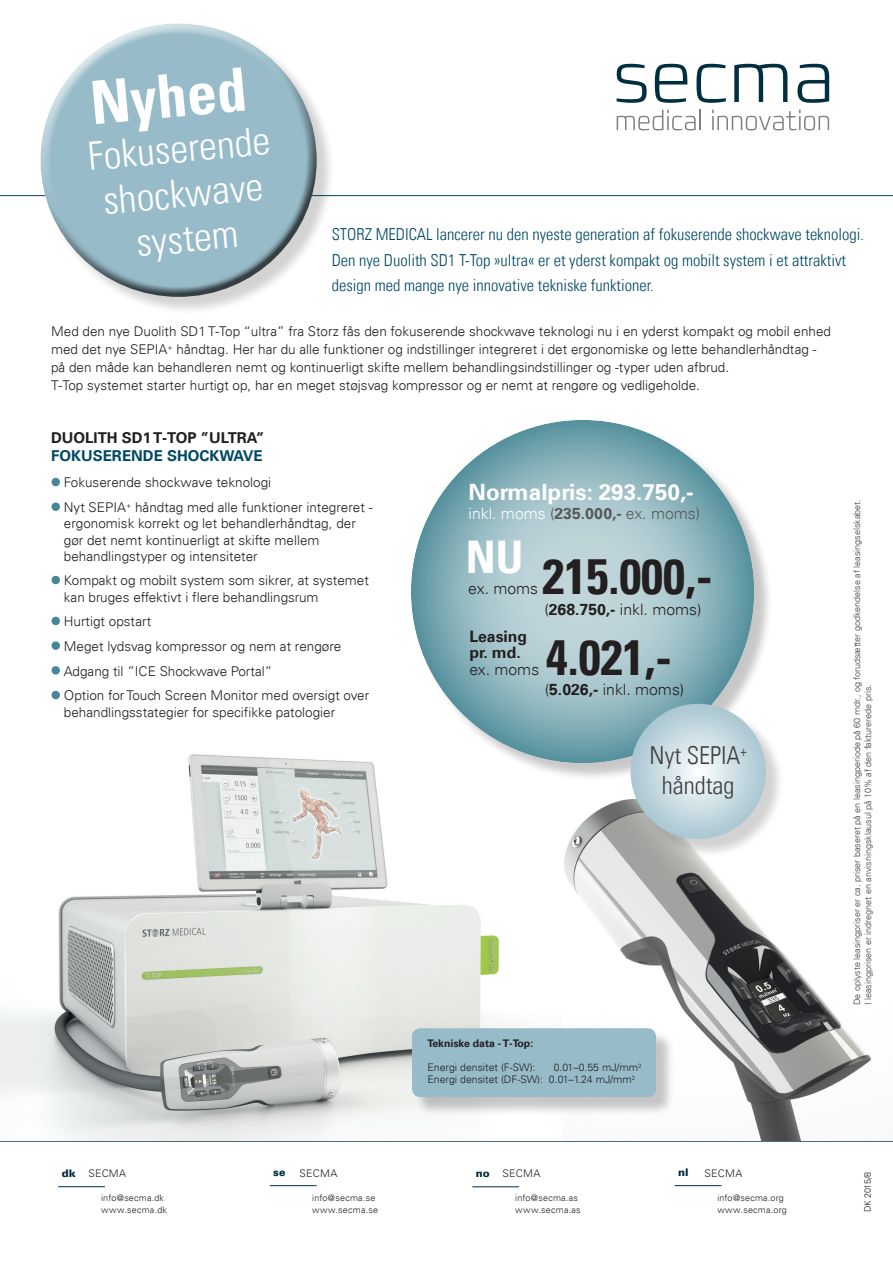
<style>
.page{position:relative;width:893px;height:1263px;background:#fff}
.page>*{position:absolute;margin:0;border:0;box-sizing:border-box;transform-origin:0 0}
.t1{font:700 condensed 60px "Univers LT";color:#fff}
.t2{font:700 condensed 49.35px "Univers LT";color:#231f20}
.t3{font:700 condensed 45px "Univers LT";color:#fff}
.t4{font:300 condensed 39px/45px "Univers LT";color:#fff;text-align:center}
.t5{font:300 condensed 24.75px/29.7px "Univers LT";color:#3e3e3f;text-align:center}
.t6{font:700 22.5px "Univers LT";color:#fff}
.underrubrik{font:300 condensed 16.5px/25.5px "Univers LT";color:#004964}
.t7{font:300 15.75px "Univers LT";color:#231f20}
.t8{font:300 15.75px "Univers LT";color:#fff}
.t9{font:700 15.75px/16.5px "Univers LT";color:#231f20}
.Mellemrubrik{font:700 15px/18px "Univers LT";color:#231f20}
.underrubrik-2{font:300 13.5px/16.2px "Univers LT";color:#231f20}
.brød{font:300 10.5px "Univers LT";color:#231f20}
.Kontaktbund-info{font:300 10.5px "Univers LT";letter-spacing:.025em;color:#231f20}
.brød-2{font:700 10.5px "Univers LT";color:#231f20}
.t10{font:900 10.5px "Univers LT";color:#002f40}
.t11{font:300 9px/10.8px "Univers LT";color:#3e3e3f}
.Kontaktbund-info-2{font:300 9px "Univers LT";letter-spacing:.02em;color:#231f20}
.s1{color:#004964}
.s2{font-size:15px;color:#458698}
.s3{color:#57585a}
.s4{font-weight:700;color:#57585a}
.s5{font-weight:700}
.s6{font-weight:300}
</style>
<div class="page">
<svg style="left:617px;top:64px;width:30px;height:39px"></svg>
<svg style="left:655px;top:64px;width:32px;height:39px"></svg>
<svg style="left:696px;top:64px;width:30px;height:39px"></svg>
<svg style="left:734px;top:64px;width:53px;height:38px"></svg>
<svg style="left:797px;top:64px;width:32px;height:39px"></svg>
<svg style="left:617px;top:110px;width:79px;height:20px"></svg>
<hr style="left:699px;top:110px;width:2px;height:20px;background:#808083">
<svg style="left:712px;top:110px;width:117px;height:20px"></svg>
<hr style="left:0;top:195px;width:893px;height:1px;background:#004964">
<hr style="left:675px;top:1185px;width:47px;height:1px;background:#002f40">
<hr style="left:270px;top:1185px;width:47px;height:1px;background:#002f40">
<hr style="left:58px;top:1186px;width:47px;height:1px;background:#002f40">
<hr style="left:472px;top:1186px;width:47px;height:1px;background:#002f40">
<hr style="left:0;top:1141px;width:893px;height:1px;background:#002f40">
<img style="left:564px;top:799px;width:307px;height:342px">
<img style="left:0;top:754px;width:506px;height:387px">
<div style="left:413px;top:422px;width:360px;height:360px;background:#231f20;opacity:.25"></div>
<div style="left:409px;top:414px;width:346px;height:350px;background:#fff;opacity:.75"></div>
<svg style="left:51px;top:477px;width:9px;height:10px"></svg>
<svg style="left:51px;top:502px;width:9px;height:9px"></svg>
<svg style="left:51px;top:575px;width:9px;height:10px"></svg>
<svg style="left:51px;top:616px;width:9px;height:10px"></svg>
<svg style="left:51px;top:641px;width:9px;height:9px"></svg>
<svg style="left:51px;top:666px;width:9px;height:9px"></svg>
<svg style="left:51px;top:690px;width:9px;height:10px"></svg>
<div style="left:633px;top:706px;width:151px;height:152px;background:#231f20;opacity:.2"></div>
<svg style="left:630px;top:704px;width:136px;height:135px;background:#c4d8e0"></svg>
<div style="left:43px;top:26px;width:292px;height:290px;background:#231f20;opacity:.2"></div>
<div style="left:40px;top:23px;width:264px;height:206px;background:#fff;opacity:.75"></div>
<div style="left:45px;top:67px;width:274px;height:232px;background:#231f20;opacity:.75"></div>
<div style="left:414px;top:1030px;width:260px;height:86px;background:#231f20;opacity:.25"></div>
<div style="left:412px;top:1028px;width:244px;height:69px;background:#97bbc8;border-radius:9px"></div>
<p class="t1" style="left:87px;top:66px;width:158px;rotate:-5deg">Nyhed</p>
<p class="t4" style="left:86px;top:134px;width:184px;rotate:-5deg">Fokuserende</p>
<p class="t4" style="left:101px;top:178px;width:162px;rotate:-5deg">shockwave system</p>
<p class="underrubrik" style="left:332px;top:222px;width:534px">STORZ MEDICAL lancerer nu den nyeste generation af fokuserende shockwave teknologi.<br>Den nye Duolith SD1 T-Top »ultra« er et yderst kompakt og mobilt system i et attraktivt design med mange nye innovative tekniske funktioner.</p>
<p class="underrubrik-2" style="left:51px;top:323px;width:781px;line-height:18px">Med den nye Duolith SD1 T-Top “ultra” fra Storz fås den fokuserende shockwave teknologi nu i en yderst kompakt og mobil enhed med det nye SEPIA<sup>+</sup> håndtag. Her har du alle funktioner og indstillinger integreret i det ergonomiske og lette behandlerhåndtag - på den måde kan behandleren nemt og kontinuerligt skifte mellem behandlingsindstillinger og -typer uden afbrud.<br>T-Top systemet starter hurtigt op, har en meget støjsvag kompressor og er nemt at rengøre og vedligeholde.</p>
<p class="Mellemrubrik" style="left:51px;top:429px;width:215px">DUOLITH SD1 T-TOP ”ULTRA”<br><span class="s1">FOKUSERENDE SHOCKWAVE</span></p>
<p class="underrubrik-2" style="left:52px;top:474px;width:221px"><span class="s2">•</span> Fokuserende shockwave teknologi</p>
<p class="underrubrik-2" style="left:64px;top:499px;width:310px;text-indent:-12px"><span class="s2">•</span> Nyt SEPIA<sup>+</sup> håndtag med alle funktioner integreret - ergonomisk korrekt og let behandlerhåndtag, der gør det nemt kontinuerligt at skifte mellem behandlingstyper og intensiteter</p>
<p class="underrubrik-2" style="left:64px;top:573px;width:306px;text-indent:-12px"><span class="s2">•</span> Kompakt og mobilt system som sikrer, at systemet kan bruges effektivt i flere behandlingsrum</p>
<p class="underrubrik-2" style="left:52px;top:613px;width:101px"><span class="s2">•</span> Hurtigt opstart</p>
<p class="underrubrik-2" style="left:52px;top:638px;width:291px"><span class="s2">•</span> Meget lydsvag kompressor og nem at rengøre</p>
<p class="underrubrik-2" style="left:52px;top:663px;width:222px"><span class="s2">•</span> Adgang til ”ICE Shockwave Portal”</p>
<p class="underrubrik-2" style="left:64px;top:688px;width:307px;text-indent:-12px"><span class="s2">•</span> Option for Touch Screen Monitor med oversigt over behandlingsstategier for specifikke patologier</p>
<p class="t6" style="left:468px;top:479px;width:227px">Normalpris: 293.750,-</p>
<p class="t8" style="left:468px;top:504px;width:233px">inkl. moms <span class="s3">(</span><span class="s4">235.000,-</span> <span class="s3">ex. moms)</span></p>
<p class="t3" style="left:466px;top:529px;width:59px">NU</p>
<p class="t2" style="left:543px;top:546px;width:171px">215.000,-</p>
<p class="t7" style="left:544px;top:600px;width:159px">(<span class="s5">268.750,-</span> inkl. moms)</p>
<p class="t7" style="left:468px;top:579px;width:71px">ex. moms</p>
<p class="t9" style="left:469px;top:628px;width:71px">Leasing pr. md. <span class="s6">ex. moms</span></p>
<p class="t2" style="left:546px;top:627px;width:128px">4.021,-</p>
<p class="t7" style="left:545px;top:680px;width:141px">(<span class="s5">5.026,-</span> inkl. moms)</p>
<p class="t5" style="left:650px;top:740px;width:99px">Nyt SEPIA<sup>+ </sup>håndtag</p>
<p class="brød-2" style="left:428px;top:1037px;width:107px">Tekniske data - T-Top:</p>
<p class="brød" style="left:428px;top:1061px;width:109px">Energi densitet (F-SW):</p>
<p class="brød" style="left:554px;top:1061px;width:89px">0.01–0.55 mJ/mm<sup>2</sup></p>
<p class="brød" style="left:428px;top:1073px;width:209px">Energi densitet (DF-SW): 0.01–1.24 mJ/mm<sup>2</sup></p>
<p class="Kontaktbund-info" style="left:300px;top:1166px;width:39px">SECMA</p>
<p class="t10" style="left:678px;top:1165px;width:12px">nl</p>
<p class="Kontaktbund-info-2" style="left:312px;top:1192px;width:65px">info@secma.se</p>
<p class="Kontaktbund-info-2" style="left:312px;top:1204px;width:67px">www.secma.se</p>
<p class="Kontaktbund-info" style="left:88px;top:1167px;width:39px">SECMA</p>
<p class="t10" style="left:273px;top:1165px;width:14px">se</p>
<p class="Kontaktbund-info-2" style="left:101px;top:1192px;width:64px">info@secma.dk</p>
<p class="Kontaktbund-info-2" style="left:101px;top:1204px;width:67px">www.secma.dk</p>
<p class="t10" style="left:62px;top:1166px;width:16px">dk</p>
<p class="Kontaktbund-info" style="left:503px;top:1167px;width:39px">SECMA</p>
<p class="Kontaktbund-info-2" style="left:515px;top:1192px;width:64px">info@secma.as</p>
<p class="Kontaktbund-info-2" style="left:515px;top:1204px;width:67px">www.secma.as</p>
<p class="t10" style="left:476px;top:1166px;width:16px">no</p>
<p class="Kontaktbund-info" style="left:705px;top:1166px;width:39px">SECMA</p>
<p class="Kontaktbund-info-2" style="left:717px;top:1192px;width:68px">info@secma.org</p>
<p class="Kontaktbund-info-2" style="left:717px;top:1204px;width:71px">www.secma.org</p>
<p class="t11" style="left:852px;top:1005px;width:507px;rotate:-90deg">De oplyste leasingpriser er ca. priser baseret på en leasingperiode på 60 mdr., og forudsætter godkendelse af leasingselskabet.<br>I leasingprisen er indregnet en anvisningsklausul på 10% af den fakturerede pris.</p>
<p class="Kontaktbund-info-2" style="left:862px;top:1212px;width:42px;rotate:-90deg">DK 2015/8</p>
</div>
